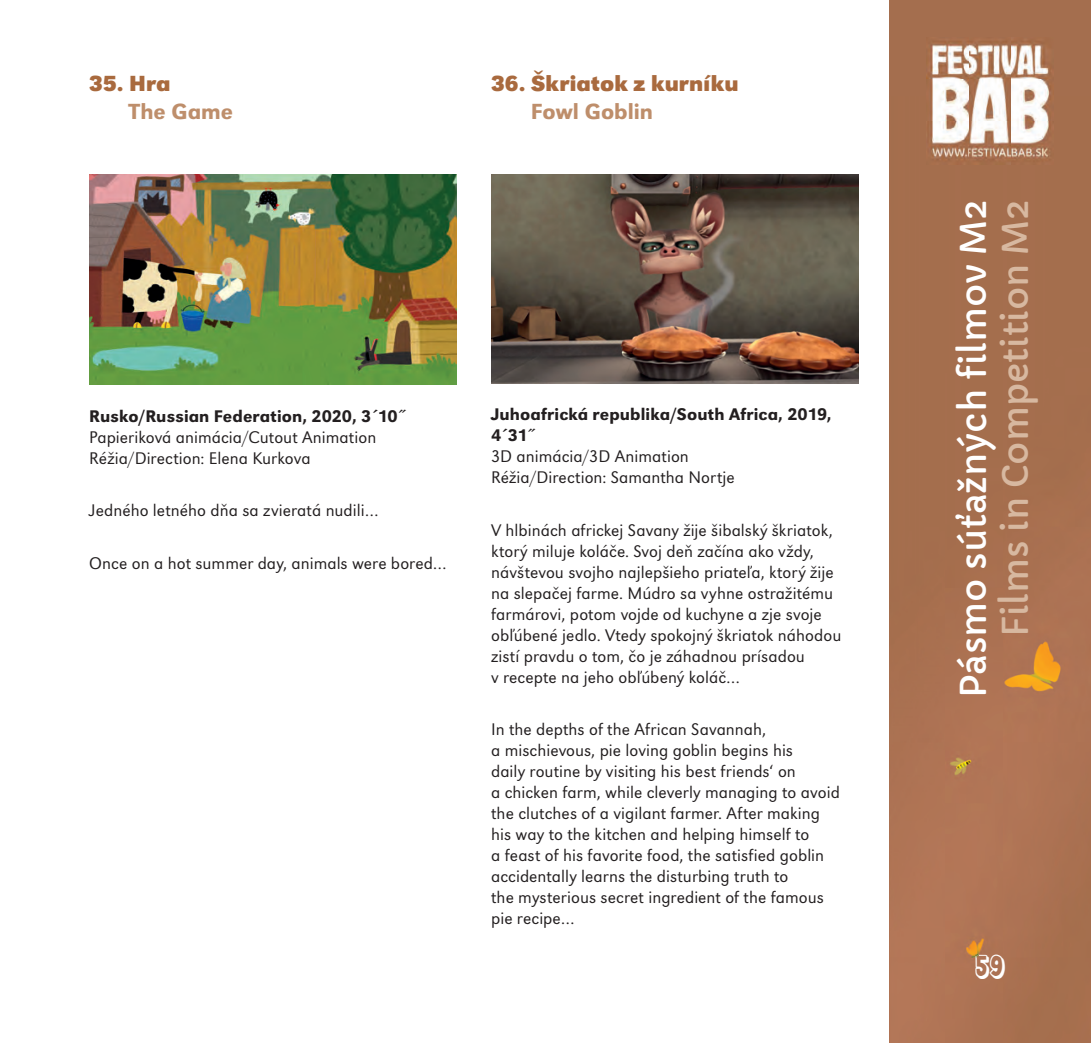
<style>
.page{position:relative;width:1091px;height:1043px;background:#fff}
.page>*{position:absolute;margin:0;border:0;box-sizing:border-box;transform-origin:0 0}
.t1{font:35px "Capriola";color:#fff}
.t2{font:35px "Capriola";color:#d7b8a0}
.t3{font:31.5px "Impressum Shadow";color:#fff}
.t4{font:700 22.75px "URW Grotesk TOT";color:#a96a3e}
.t5{font:500 22.75px "URW Grotesk TOT";color:#be8e6b}
.t6{font:300 17.5px/21px "URW Grotesk TOT";color:#231f20}
.t7{font:500 17.5px/21px "URW Grotesk TOT";letter-spacing:.005em;color:#231f20}
</style>
<div class="page">
<img style="left:946px;top:97px;width:56px;height:61px">
<img style="left:889px;top:0;width:202px;height:97px">
<img style="left:1002px;top:97px;width:89px;height:946px">
<img style="left:889px;top:97px;width:57px;height:946px">
<img style="left:945px;top:158px;width:58px;height:885px">
<img style="left:975px;top:954px;width:30px;height:24px">
<img style="left:89px;top:175px;width:367px;height:210px">
<img style="left:491px;top:175px;width:367px;height:208px">
<h3 class="t4" style="left:89px;top:75px;width:83px">35. Hra</h3>
<h3 class="t5" style="left:129px;top:103px;width:106px">The Game</h3>
<h3 class="t4" style="left:491px;top:75px;width:249px">36. Škriatok z kurníku</h3>
<h3 class="t5" style="left:531px;top:103px;width:124px">Fowl Goblin</h3>
<p class="t7" style="left:89px;top:407px;width:318px">Rusko/Russian Federation, 2020, 3´10˝</p>
<p class="t6" style="left:89px;top:428px;width:289px">Papieriková animácia/Cutout Animation<br>Réžia/Direction: Elena Kurkova</p>
<p class="t6" style="left:89px;top:502px;width:291px">Jedného letného dňa sa zvieratá nudili…</p>
<p class="t6" style="left:89px;top:554px;width:359px">Once on a hot summer day, animals were bored…</p>
<p class="t7" style="left:491px;top:405px;width:342px">Juhoafrická republika/South Africa, 2019,<br>4´31˝</p>
<p class="t6" style="left:491px;top:447px;width:245px">3D animácia/3D Animation<br>Réžia/Direction: Samantha Nortje</p>
<p class="t6" style="left:491px;top:521px;width:352px">V hlbinách africkej Savany žije šibalský škriatok, ktorý miluje koláče. Svoj deň začína ako vždy, návštevou svojho najlepšieho priateľa, ktorý žije na slepačej farme. Múdro sa vyhne ostražitému farmárovi, potom vojde od kuchyne a zje svoje obľúbené jedlo. Vtedy spokojný škriatok náhodou zistí pravdu o tom, čo je záhadnou prísadou<br>v recepte na jeho obľúbený koláč…</p>
<p class="t6" style="left:491px;top:720px;width:350px">In the depths of the African Savannah,<br>a mischievous, pie loving goblin begins his<br>daily routine by visiting his best friends‘ on<br>a chicken farm, while cleverly managing to avoid the clutches of a vigilant farmer. After making his way to the kitchen and helping himself to<br>a feast of his favorite food, the satisfied goblin accidentally learns the disturbing truth to<br>the mysterious secret ingredient of the famous pie recipe…</p>
<h1 class="t1" style="left:952px;top:698px;width:500px;rotate:-90deg">Pásmo súťažných filmov M2</h1>
<h1 class="t2" style="left:994px;top:636px;width:438px;rotate:-90deg">Films in Competition M2</h1>
<h2 class="t3" style="left:975px;top:953px;width:32px">59</h2>
</div>
